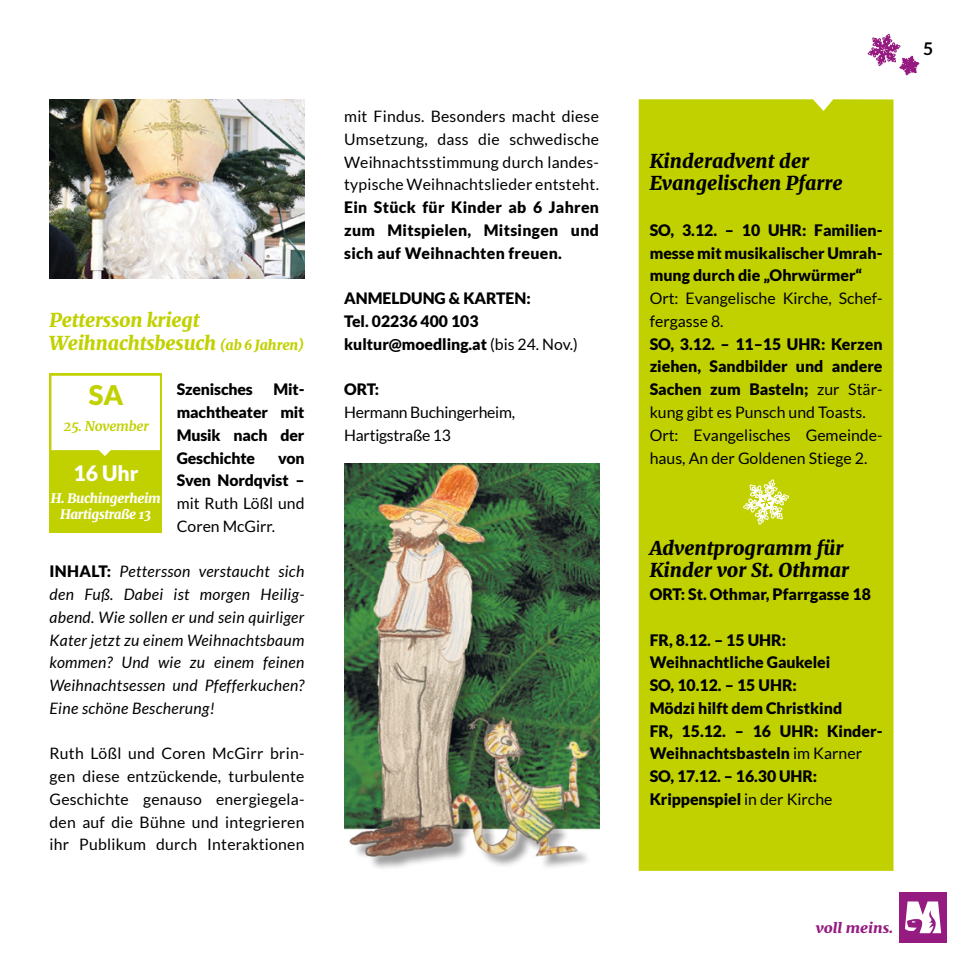
<style>
.page{position:relative;width:968px;height:968px;background:#fff}
.page>*{position:absolute;margin:0;border:0;box-sizing:border-box;transform-origin:0 0}
.t1{font:900 27.12px "Lato";color:#c1d100}
.t2{font:900 21.18px "Lato";color:#fff}
.t3{font:italic 900 19.25px/22.8px "Merriweather";color:#000}
.t4{font:italic 900 19.25px/22.8px "Merriweather";letter-spacing:-.01em;color:#c1d100}
.t5{font:700 17.5px "Lato";color:#000}
.t6{font:900 15.92px/22.8px "Lato";color:#000;text-align:justify}
.t7{font:15.92px/22.8px "Lato";color:#000}
.t8{font:15.75px/22.8px "Lato";letter-spacing:.015em;color:#000;text-align:justify}
.t9{font:900 15.75px/22.8px "Lato";color:#000;text-align:justify}
.t10{font:italic 15.75px/22.8px "Lato";letter-spacing:.02em;color:#000;text-align:justify}
.t11{font:15.75px/22.8px "Lato";letter-spacing:-.015em;color:#000}
.t12{font:italic 900 14px "Merriweather";color:#951b81;scale:1.08 1}
.t13{font:italic 700 13.47px "Merriweather";letter-spacing:-.015em;color:#c1d100}
.t14{font:italic 900 13.3px/15.9px "Merriweather";letter-spacing:-.025em;color:#fff;text-align:center}
.s1{font-size:14px}
.s2{font-weight:900;font-style:normal}
.s3{font-weight:400}
.s4{font-weight:900}
</style>
<div class="page">
<div style="left:899px;top:892px;width:47px;height:50px;background:#951b81"></div>
<svg style="left:905px;top:901px;width:36px;height:32px"></svg>
<svg style="left:867px;top:33px;width:51px;height:43px"></svg>
<img style="left:50px;top:99px;width:254px;height:180px">
<div style="left:50px;top:373px;width:112px;height:160px;background:#c1d100"></div>
<svg style="left:51px;top:375px;width:109px;height:81px;background:#f9fbea"></svg>
<img style="left:344px;top:463px;width:255px;height:405px">
<div style="left:638px;top:99px;width:255px;height:771px;background:#c1d100"></div>
<svg style="left:743px;top:474px;width:45px;height:54px"></svg>
<p class="t4" style="left:50px;top:308px;width:256px">Pettersson kriegt<br>Weihnachtsbesuch <span class="s1">(ab 6 Jahren)</span></p>
<p class="t9" style="left:177px;top:377px;width:78px">Szenisches</p>
<p class="t9" style="left:177px;top:377px;width:129px;text-indent:97px">Mit&shy;machtheater mit Musik nach der Geschichte</p>
<h1 class="t1" style="left:89px;top:379px;width:36px">SA</h1>
<p class="t13" style="left:63px;top:416px;width:87px">25. November</p>
<p class="t9" style="left:177px;top:446px;width:129px;text-align:right">von<br>Sven Nordqvist –</p>
<p class="t8" style="left:177px;top:491px;width:129px">mit Ruth Lößl und<br>Coren McGirr.</p>
<p class="t10" style="left:50px;top:560px;width:256px"><span class="s2">INHALT:</span> Pettersson verstaucht sich den Fuß. Dabei ist morgen Heilig&shy;abend. Wie sollen er und sein quirliger Kater jetzt zu einem Weihnachtsbaum kommen? Und wie zu einem feinen Weihnachtsessen und Pfefferkuchen?<br>Eine schöne Bescherung!</p>
<p class="t8" style="left:50px;top:742px;width:256px">Ruth Lößl und Coren McGirr brin&shy;gen diese entzückende, turbulente Geschichte genauso energiegela&shy;den auf die Bühne und integrieren ihr Publikum durch Interaktionen</p>
<h2 class="t2" style="left:73px;top:461px;width:67px">16 Uhr</h2>
<p class="t14" style="left:51px;top:489px;width:111px">H. Buchingerheim<br>Hartigstraße 13</p>
<p class="t8" style="left:344px;top:105px;width:256px">mit Findus. Besonders macht diese Umsetzung, dass die schwedische Weihnachtsstimmung durch landes&shy;typische Weihnachtslieder entsteht.</p>
<p class="t9" style="left:344px;top:195px;width:256px">Ein Stück für Kinder ab 6 Jahren zum Mitspielen, Mitsingen und sich auf Weihnachten freuen.</p>
<p class="t9" style="left:344px;top:286px;width:235px;text-align:left">ANMELDUNG &amp; KARTEN:<br>Tel. 02236 400 103 kultur@moedling.at <span class="s3">(bis 24. Nov.)</span></p>
<p class="t9" style="left:344px;top:377px;width:37px">ORT:</p>
<p class="t11" style="left:344px;top:400px;width:172px">Hermann Buchingerheim,<br>Hartigstraße 13</p>
<p class="t3" style="left:649px;top:149px;width:194px">Kinderadvent der<br>Evangelischen Pfarre</p>
<p class="t6" style="left:649px;top:218px;width:234px">SO, 3.12. – 10 UHR: Familien&shy;messe mit musikalischer Umrah&shy;mung durch die „Ohrwürmer“</p>
<p class="t7" style="left:649px;top:287px;width:234px">Ort: Evangelische Kirche, Schef&shy;fergasse 8.</p>
<p class="t7" style="left:649px;top:332px;width:234px"><span class="s4">SO, 3.12. – 11–15 UHR: Kerzen ziehen, Sandbilder und andere<br>Sachen zum Basteln;</span> zur Stär&shy;kung gibt es Punsch und Toasts.<br>Ort: Evangelisches Gemeinde&shy;haus, An der Goldenen Stiege 2.</p>
<p class="t3" style="left:649px;top:535px;width:201px">Adventprogramm für<br>Kinder vor St. Othmar</p>
<p class="t6" style="left:649px;top:582px;width:223px">ORT: St. Othmar, Pfarrgasse 18</p>
<p class="t6" style="left:649px;top:628px;width:234px;text-align:left">FR, 8.12. – 15 UHR:<br>Weihnachtliche Gaukelei<br>SO, 10.12. – 15 UHR:<br>Mödzi hilft dem Christkind<br>FR, 15.12. – 16 UHR: Kinder-<br>Weihnachtsbasteln <span class="s3">im Karner<br></span>SO, 17.12. – 16.30 UHR:<br>Krippenspiel <span class="s3">in der Kirche</span></p>
<p class="t5" style="left:923px;top:38px;width:12px">5</p>
<p class="t12" style="left:815px;top:917px;width:73px">voll meins.</p>
</div>
